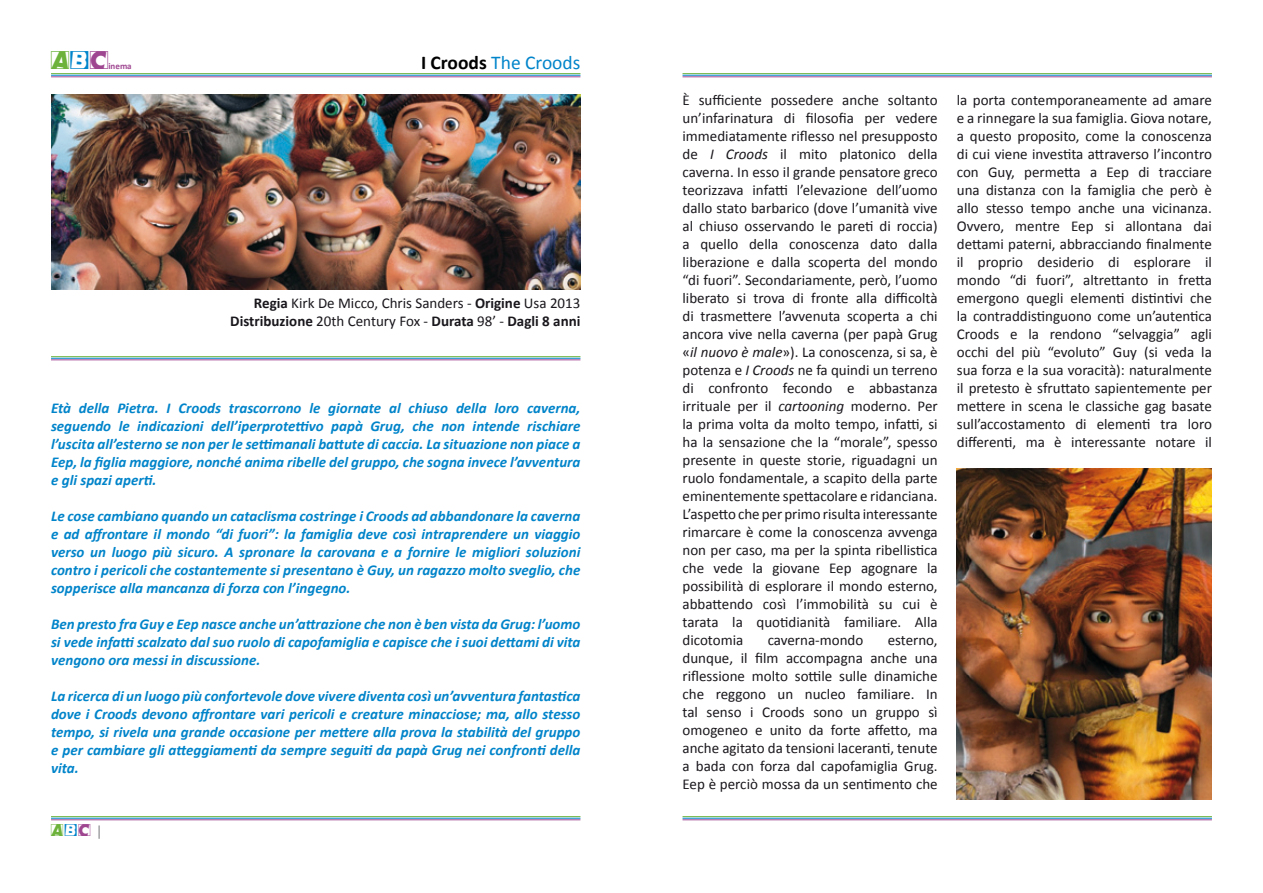
<style>
.page{position:relative;width:1263px;height:893px;background:#fff}
.page>*{position:absolute;margin:0;border:0;box-sizing:border-box;transform-origin:0 0}
.t1{font:22.5px "Comet Positive";color:#6cb23b}
.t2{font:19.5px "Calibri";color:#0084ca}
.t3{font:15px/18px "Calibri";color:#1a171c;text-align:justify}
.t4{font:italic 700 15px/18px "Calibri";color:#0084ca;text-align:justify}
.t5{font:15px "Comet Positive";color:#6cb23b}
.t6{font:700 9px "Calibri";color:#9f4691}
.s1{font-family:"Comet Negative";color:#0084ca}
.s2{color:#9f4691}
.s3{font-weight:700;color:#000}
.s4{font-weight:700}
.s5{font-family:"Calibri";color:#87888a}
.s6{font-style:italic}
</style>
<div class="page">
<hr style="left:51px;top:73px;width:529px;height:1px;background:#6cb23b">
<hr style="left:51px;top:75px;width:529px;height:1px;background:#0084ca">
<hr style="left:51px;top:77px;width:529px;height:1px;background:#9f4691">
<hr style="left:51px;top:356px;width:529px;height:1px;background:#6cb23b">
<hr style="left:51px;top:358px;width:529px;height:1px;background:#0084ca">
<hr style="left:51px;top:360px;width:529px;height:1px;background:#9f4691">
<hr style="left:51px;top:816px;width:529px;height:1px;background:#6cb23b">
<hr style="left:51px;top:818px;width:529px;height:1px;background:#0084ca">
<hr style="left:51px;top:819px;width:529px;height:1px;background:#9f4691">
<hr style="left:682px;top:816px;width:530px;height:1px;background:#6cb23b">
<hr style="left:682px;top:818px;width:530px;height:1px;background:#0084ca">
<hr style="left:682px;top:819px;width:530px;height:1px;background:#9f4691">
<hr style="left:682px;top:73px;width:530px;height:1px;background:#6cb23b">
<hr style="left:682px;top:75px;width:530px;height:1px;background:#0084ca">
<hr style="left:682px;top:77px;width:530px;height:1px;background:#9f4691">
<img style="left:957px;top:468px;width:255px;height:332px">
<img style="left:51px;top:94px;width:529px;height:195px">
<h1 class="t1" style="left:51px;top:51px;width:61px">A<span class="s1">b</span><span class="s2">C</span></h1>
<p class="t6" style="left:108px;top:60px;width:25px">inema</p>
<h2 class="t2" style="left:421px;top:50px;width:161px"><span class="s3">I Croods</span> The Croods</h2>
<p class="t3" style="left:230px;top:294px;width:352px;text-align:right"><span class="s4">Regia</span> Kirk De Micco, Chris Sanders - <span class="s4">Origine</span> Usa 2013<br><span class="s4">Distribuzione</span> 20th Century Fox - <span class="s4">Durata</span> 98’ - <span class="s4">Dagli 8 anni</span></p>
<p class="t4" style="left:51px;top:399px;width:531px">Età della Pietra. I Croods trascorrono le giornate al chiuso della loro caverna, seguendo le indicazioni dell’iperprotettivo papà Grug, che non intende rischiare l’uscita all’esterno se non per le settimanali battute di caccia. La situazione non piace a Eep, la figlia maggiore, nonché anima ribelle del gruppo, che sogna invece l’avventura e gli spazi aperti.</p>
<p class="t4" style="left:51px;top:507px;width:531px">Le cose cambiano quando un cataclisma costringe i Croods ad abbandonare la caverna e ad affrontare il mondo “di fuori”: la famiglia deve così intraprendere un viaggio verso un luogo più sicuro. A spronare la carovana e a fornire le migliori soluzioni contro i pericoli che costantemente si presentano è Guy, un ragazzo molto sveglio, che sopperisce alla mancanza di forza con l’ingegno.</p>
<p class="t4" style="left:51px;top:615px;width:531px">Ben presto fra Guy e Eep nasce anche un’attrazione che non è ben vista da Grug: l’uomo si vede infatti scalzato dal suo ruolo di capofamiglia e capisce che i suoi dettami di vita vengono ora messi in discussione.</p>
<p class="t4" style="left:51px;top:687px;width:531px">La ricerca di un luogo più confortevole dove vivere diventa così un’avventura fantastica dove i Croods devono affrontare vari pericoli e creature minacciose; ma, allo stesso tempo, si rivela una grande occasione per mettere alla prova la stabilità del gruppo e per cambiare gli atteggiamenti da sempre seguiti da papà Grug nei confronti della vita.</p>
<p class="t5" style="left:51px;top:824px;width:53px">A<span class="s1">b</span><span class="s2">C</span> <span class="s5">|</span></p>
<p class="t3" style="left:682px;top:91px;width:257px">È sufficiente possedere anche soltanto un’infarinatura di filosofia per vedere immediatamente riflesso nel presupposto de <span class="s6">I Croods</span> il mito platonico della caverna. In esso il grande pensatore greco teorizzava infatti l’elevazione dell’uomo dallo stato barbarico (dove l’umanità vive al chiuso osservando le pareti di roccia) a quello della conoscenza dato dalla liberazione e dalla scoperta del mondo “di fuori”. Secondariamente, però, l’uomo liberato si trova di fronte alla difficoltà di trasmettere l’avvenuta scoperta a chi ancora vive nella caverna (per papà Grug «<span class="s6">il nuovo è male</span>»). La conoscenza, si sa, è potenza e <span class="s6">I Croods</span> ne fa quindi un terreno di confronto fecondo e abbastanza irrituale per il <span class="s6">cartooning</span> moderno. Per la prima volta da molto tempo, infatti, si ha la sensazione che la “morale”, spesso presente in queste storie, riguadagni un ruolo fondamentale, a scapito della parte eminentemente spettacolare e ridanciana.<br>L’aspetto che per primo risulta interessante rimarcare è come la conoscenza avvenga non per caso, ma per la spinta ribellistica che vede la giovane Eep agognare la possibilità di esplorare il mondo esterno, abbattendo così l’immobilità su cui è tarata la quotidianità familiare. Alla dicotomia</p>
<p class="t3" style="left:768px;top:631px;width:97px">caverna-mondo</p>
<p class="t3" style="left:682px;top:631px;width:257px;text-indent:205px">esterno, dunque, il film accompagna anche una riflessione molto sottile sulle dinamiche che reggono un nucleo familiare. In tal senso i Croods sono un gruppo sì omogeneo e unito da forte affetto, ma anche agitato da tensioni laceranti, tenute a bada con forza dal capofamiglia Grug.<br>Eep è perciò mossa da un sentimento che</p>
<p class="t3" style="left:957px;top:91px;width:257px">la porta contemporaneamente ad amare e a rinnegare la sua famiglia. Giova notare, a questo proposito, come la conoscenza di cui viene investita attraverso l’incontro con Guy, permetta a Eep di tracciare una distanza con la famiglia che però è allo stesso tempo anche una vicinanza.<br>Ovvero, mentre Eep si allontana dai dettami paterni, abbracciando finalmente il proprio desiderio di esplorare il mondo “di fuori”, altrettanto in fretta emergono quegli elementi distintivi che la contraddistinguono come un’autentica Croods e la rendono “selvaggia” agli occhi del più “evoluto” Guy (si veda la sua forza e la sua voracità): naturalmente il pretesto è sfruttato sapientemente per mettere in scena le classiche gag basate sull’accostamento di elementi tra loro differenti, ma è interessante notare il</p>
</div>
